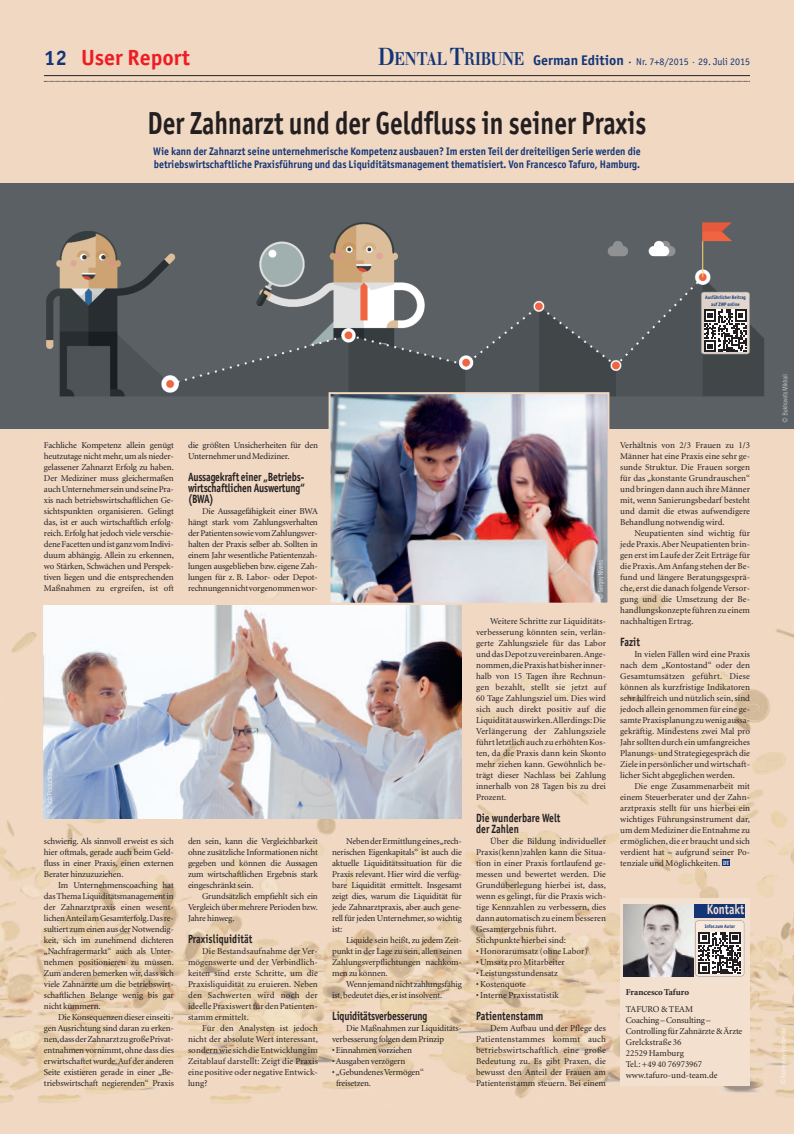
<style>
.page{position:relative;width:794px;height:1134px;background:#f0d8c3}
.page>*{position:absolute;margin:0;border:0;box-sizing:border-box;transform-origin:0 0}
.t1{font:700 32px "Officina Sans";color:#231f20;scale:.8 1}
.t2{font:700 22px "Officina Sans";color:#ee1d23}
.t3{font:700 14px "Officina Sans";color:#f3e0ce;scale:.8 1}
.t4{font:700 12px/11px "Officina Sans";letter-spacing:-.015em;color:#231f20;text-align:justify;scale:.8 1}
.t5{font:700 12px/11px "Officina Sans";letter-spacing:.005em;color:#231f20;scale:.8 1}
.t6{font:700 12px "Officina Sans";letter-spacing:.01em;color:#231f20;scale:.8 1}
.t7{font:700 11px/13.2px "Officina Sans";color:#133577;scale:.9 1}
.t8{font:10px "Officina Sans";color:#133577}
.t9{font:9px/11px "Minion";color:#231f20;text-align:justify}
.t10{font:700 9px "Minion";color:#231f20}
.t11{font:700 5px/7px "Officina Sans";color:#133577;text-align:center;scale:.9 1}
.s1{font-size:21px;color:#133577}
.s2{font-family:"Walbaum Bold Os F";font-size:24px}
.s3{font-family:"Walbaum Bold Os F";font-size:18px}
.s4{font-weight:700;font-size:14px}
.s5{font-size:14px}
</style>
<div class="page">
<img style="left:0;top:586px;width:794px;height:518px">
<hr style="left:44px;top:75px;width:706px;height:1px;background:#231f20">
<svg style="left:44px;top:81px;width:706px;height:1px"></svg>
<div style="left:722px;top:859px;width:8px;height:7px;background:#133577"></div>
<div style="left:620px;top:898px;width:130px;height:188px;background:#f3e0ce"></div>
<svg style="left:694px;top:915px;width:51px;height:6px"></svg>
<svg style="left:695px;top:921px;width:49px;height:55px"></svg>
<div style="left:626px;top:904px;width:118px;height:13px;background:#133577"></div>
<img style="left:623px;top:904px;width:71px;height:72px">
<img style="left:780px;top:1045px;width:7px;height:39px">
<img style="left:0;top:183px;width:794px;height:245px">
<img style="left:331px;top:395px;width:275px;height:207px">
<div style="left:328px;top:392px;width:281px;height:213px;border:2px solid #f0d8c3"></div>
<img style="left:44px;top:606px;width:418px;height:212px">
<img style="left:47px;top:774px;width:6px;height:39px">
<img style="left:598px;top:560px;width:6px;height:39px">
<img style="left:782px;top:377px;width:5px;height:45px">
<img style="left:701px;top:292px;width:48px;height:62px">
<div style="left:701px;top:292px;width:49px;height:62px;border:1px solid #939598;border-radius:3px"></div>
<svg style="left:704px;top:310px;width:42px;height:41px;background:#838081"></svg>
<h2 class="t2" style="left:44px;top:49px;width:147px"><span class="s1">12</span> User Report</h2>
<p class="t8" style="left:378px;top:58px;width:373px"><span class="s2">D</span><span class="s3">ENTAL</span> <span class="s2">T</span><span class="s3">RIBUNE</span> <span class="s4">German Edition</span> <span class="s5">·</span> Nr. 7+8/2015 · 29. Juli 2015</p>
<h1 class="t1" style="left:147px;top:111px;width:625px">Der Zahnarzt und der Geldfluss in seiner Praxis</h1>
<p class="t7" style="left:153px;top:145px;width:543px">Wie kann der Zahnarzt seine unternehmerische Kompetenz ausbauen? Im ersten Teil der dreiteiligen Serie werden die betriebswirtschaftliche Praxisführung und das Liquiditätsmanagement thematisiert. Von Francesco Tafuro, Hamburg.</p>
<p class="t11" style="left:705px;top:294px;width:47px">Ausführlicher Beitrag auf ZWP online</p>
<p class="t9" style="left:44px;top:440px;width:131px">Fachliche Kompetenz allein genügt heutzutage nicht mehr,um als nieder&shy;gelassener Zahnarzt Erfolg zu haben.<br>Der Mediziner muss gleichermaßen auchUnternehmerseinundseinePra&shy;xis nach betriebswirtschaftlichen Ge&shy;sichtspunkten organisieren. Gelingt das, ist er auch wirtschaftlich erfolg&shy;reich. Erfolg hat jedoch viele verschie&shy;deneFacettenundistganzvomIndivi&shy;duum abhängig. Allein zu erkennen, wo Stärken, Schwächen und Perspek&shy;tiven liegen und die entsprechenden Maßnahmen zu ergreifen, ist oft</p>
<p class="t9" style="left:44px;top:836px;width:131px">schwierig. Als sinnvoll erweist es sich hier oftmals, gerade auch beim Geld&shy;fluss in einer Praxis, einen externen Beraterhinzuzuziehen.</p>
<p class="t9" style="left:44px;top:880px;width:131px;text-indent:14px">Im Unternehmenscoaching hat dasThemaLiquiditätsmanagementin der Zahnarztpraxis einen wesent&shy;lichenAnteilamGesamterfolg.Dasre&shy;sultiert zumeinenausderNotwendig&shy;keit, sich im zunehmend dichteren „Nachfragermarkt“ auch als Unter&shy;nehmen positionieren zu müssen.<br>Zum anderen bemerken wir, dass sich viele Zahnärzte um die betriebswirt&shy;schaftlichen Belange wenig bis gar nicht kümmern.</p>
<p class="t9" style="left:44px;top:1012px;width:131px;text-indent:14px">DieKonsequenzen dieser einseiti&shy;gen Ausrichtung sind daran zu erken&shy;nen,dassderZahnarztzugroßePrivat&shy;entnahmen vornimmt, ohne dass dies erwirtschaftet wurde.Auf der anderen Seite existieren gerade in einer „Be&shy;triebswirtschaft negierenden“ Praxis</p>
<p class="t9" style="left:188px;top:440px;width:131px">die größten Unsicherheiten für den<br>UnternehmerundMediziner.</p>
<h3 class="t4" style="left:188px;top:473px;width:147px">Aussagekraft einer „Betriebs&shy;wirtschaftlichen Auswertung“ (BWA)</h3>
<p class="t9" style="left:188px;top:506px;width:131px;text-indent:14px">Die Aussagefähigkeit einer BWA hängt stark vom Zahlungsverhalten derPatientensowievomZahlungsver&shy;halten der Praxis selber ab. Sollten in einem Jahr wesentliche Patientenzah&shy;lungen ausgeblieben bzw. eigene Zah&shy;lungen für z. B. Labor- oder Depot&shy;rechnungennichtvorgenommenwor-</p>
<p class="t9" style="left:188px;top:836px;width:131px">den sein, kann die Vergleichbarkeit ohne zusätzliche Informationen nicht gegeben und können die Aussagen zum wirtschaftlichen Ergebnis stark eingeschränktsein.</p>
<p class="t9" style="left:188px;top:891px;width:131px;text-indent:14px">Grundsätzlich empfiehlt sich ein Vergleich über mehrere Perioden bzw.<br>Jahrehinweg.</p>
<h3 class="t6" style="left:188px;top:934px;width:82px">Praxisliquidität</h3>
<p class="t9" style="left:188px;top:946px;width:131px;text-indent:14px">Die Bestandsaufnahme der Ver&shy;mögenswerte und der Verbindlich&shy;keiten sind erste Schritte, um die Praxisliquidität zu eruieren. Neben den Sachwerten wird noch der ideellePraxiswertfür denPatienten&shy;stamm ermittelt.</p>
<p class="t9" style="left:188px;top:1023px;width:131px;text-indent:14px">Für den Analysten ist jedoch nicht der absolute Wert interessant, sondernwie sichdieEntwicklung im Zeitablauf darstellt: Zeigt die Praxis eine positive oder negative Entwick&shy;lung?</p>
<p class="t9" style="left:332px;top:836px;width:131px;text-indent:14px">NebenderErmittlungeines„rech&shy;nerischen Eigenkapitals“ ist auch die aktuelle Liquiditätssituation für die Praxis relevant. Hier wird die verfüg&shy;bare Liquidität ermittelt. Insgesamt zeigt dies, warum die Liquidität für jede Zahnarztpraxis, aber auch gene&shy;rell für jeden Unternehmer,so wichtig ist:</p>
<p class="t9" style="left:332px;top:935px;width:131px;text-indent:14px">Liquide sein heißt, zu jedem Zeit&shy;punkt in der Lage zu sein, allen seinen Zahlungsverpflichtungen nachkom&shy;menzukönnen.</p>
<p class="t9" style="left:332px;top:979px;width:131px;text-indent:14px">Wennjemandnichtzahlungsfähig ist,bedeutet dies,eristinsolvent.</p>
<h3 class="t4" style="left:332px;top:1012px;width:120px">Liquiditätsverbesserung</h3>
<p class="t9" style="left:332px;top:1023px;width:131px;text-indent:14px">Die Maßnahmen zur Liquiditäts&shy;verbesserung folgendemPrinzip</p>
<p class="t9" style="left:332px;top:1045px;width:82px">•Einnahmenvorziehen</p>
<p class="t9" style="left:332px;top:1056px;width:75px">•Ausgabenverzögern</p>
<p class="t9" style="left:336px;top:1067px;width:89px;text-indent:-4px">• „GebundenesVermögen“ freisetzen.</p>
<p class="t9" style="left:476px;top:616px;width:131px;text-indent:14px">Weitere Schritte zur Liquiditäts&shy;verbesserung könnten sein, verlän&shy;gerte Zahlungsziele für das Labor unddasDepot zuvereinbaren.Ange&shy;nommen,diePraxishatbisherinner&shy;halb von 15 Tagen ihre Rechnun&shy;gen bezahlt, stellt sie jetzt auf 60 Tage Zahlungsziel um. Dies wird sich auch direkt positiv auf die Liquiditätauswirken.Allerdings:Die Verlängerung der Zahlungsziele führtletztlich auch zu erhöhtenKos&shy;ten, da die Praxis dann kein Skonto mehr ziehen kann. Gewöhnlich be&shy;trägt dieser Nachlass bei Zahlung innerhalb von 28 Tagen bis zu drei Prozent.</p>
<h3 class="t5" style="left:476px;top:814px;width:107px">Die wunderbare Welt der Zahlen</h3>
<p class="t9" style="left:476px;top:836px;width:131px;text-align:left;text-indent:14px">Über die Bildung individueller Praxis(kenn)zahlen kann die Situa&shy;tion in einer Praxis fortlaufend ge&shy;messen und bewertet werden. Die Grundüberlegung hierbei ist, dass, wenn es gelingt, für die Praxis wich&shy;tige Kennzahlen zu verbessern, dies dannautomatischzueinembesseren Gesamtergebnis führt.<br>Stichpunkte hierbei sind:</p>
<p class="t9" style="left:476px;top:946px;width:113px">• Honorarumsatz (ohne Labor)</p>
<p class="t9" style="left:476px;top:957px;width:90px">• Umsatz pro Mitarbeiter</p>
<p class="t9" style="left:476px;top:968px;width:83px">• Leistungsstundensatz</p>
<p class="t9" style="left:476px;top:979px;width:51px">• Kostenquote</p>
<p class="t9" style="left:476px;top:990px;width:84px">• Interne Praxisstatistik</p>
<h3 class="t5" style="left:476px;top:1012px;width:85px">Patientenstamm</h3>
<p class="t9" style="left:476px;top:1023px;width:131px;text-indent:14px">Dem Aufbau und der Pflege des Patientenstammes kommt auch betriebswirtschaftlich eine große Bedeutung zu. Es gibt Praxen, die bewusst den Anteil der Frauen am Patientenstamm steuern. Bei einem</p>
<p class="t9" style="left:620px;top:440px;width:131px">Verhältnis von 2/3 Frauen zu 1/3<br>Männer hat eine Praxis eine sehr ge&shy;sunde Struktur. Die Frauen sorgen für das „konstante Grundrauschen“ und bringen dann auch ihre Männer mit, wenn Sanierungsbedarf besteht und damit die etwas aufwendigere Behandlung notwendig wird.</p>
<p class="t9" style="left:620px;top:528px;width:131px;text-indent:14px">Neupatienten sind wichtig für jede Praxis.Aber Neupatienten brin&shy;gen erst im Laufe der Zeit Erträge für die Praxis.AmAnfang stehen derBe&shy;fund und längere Beratungsgesprä&shy;che, erst die danach folgendeVersor&shy;gung und die Umsetzung der Be&shy;handlungskonzepte führenzueinem nachhaltigen Ertrag.</p>
<h3 class="t4" style="left:620px;top:638px;width:26px">Fazit</h3>
<p class="t9" style="left:620px;top:649px;width:131px;text-indent:14px">In vielen Fällen wird eine Praxis nach dem „Kontostand“ oder den Gesamtumsätzen geführt. Diese können als kurzfristige Indikatoren sehr hilfreich und nützlich sein,sind jedoch allein genommen für eine ge&shy;samtePraxisplanungzuwenigaussa&shy;gekräftig. Mindestens zwei Mal pro Jahrsollten durch ein umfangreiches Planungs- und Strategiegespräch die Ziele in persönlicher undwirtschaft&shy;licher Sicht abgeglichen werden.</p>
<p class="t9" style="left:620px;top:781px;width:131px;text-indent:14px">Die enge Zusammenarbeit mit einem Steuerberater und der Zahn&shy;arztpraxis stellt für uns hierbei ein wichtiges Führungsinstrument dar, um dem Mediziner die Entnahme zu ermöglichen,die er braucht und sich verdient hat – aufgrund seiner Po&shy;tenziale und Möglichkeiten. <sup>DT</sup></p>
<h3 class="t3" style="left:707px;top:904px;width:48px">Kontakt</h3>
<p class="t11" style="left:704px;top:923px;width:35px">Infos zum Autor</p>
<p class="t10" style="left:626px;top:988px;width:65px">FrancescoTafuro</p>
<p class="t9" style="left:626px;top:1004px;width:118px;text-align:left">TAFURO &amp; TEAM<br>Coaching –Consulting –<br>Controlling fürZahnärzte&amp;Ärzte<br>Grelckstraße 36<br>22529 Hamburg<br>Tel.:+49 40 76973967 www.tafuro-und-team.de</p>
</div>
